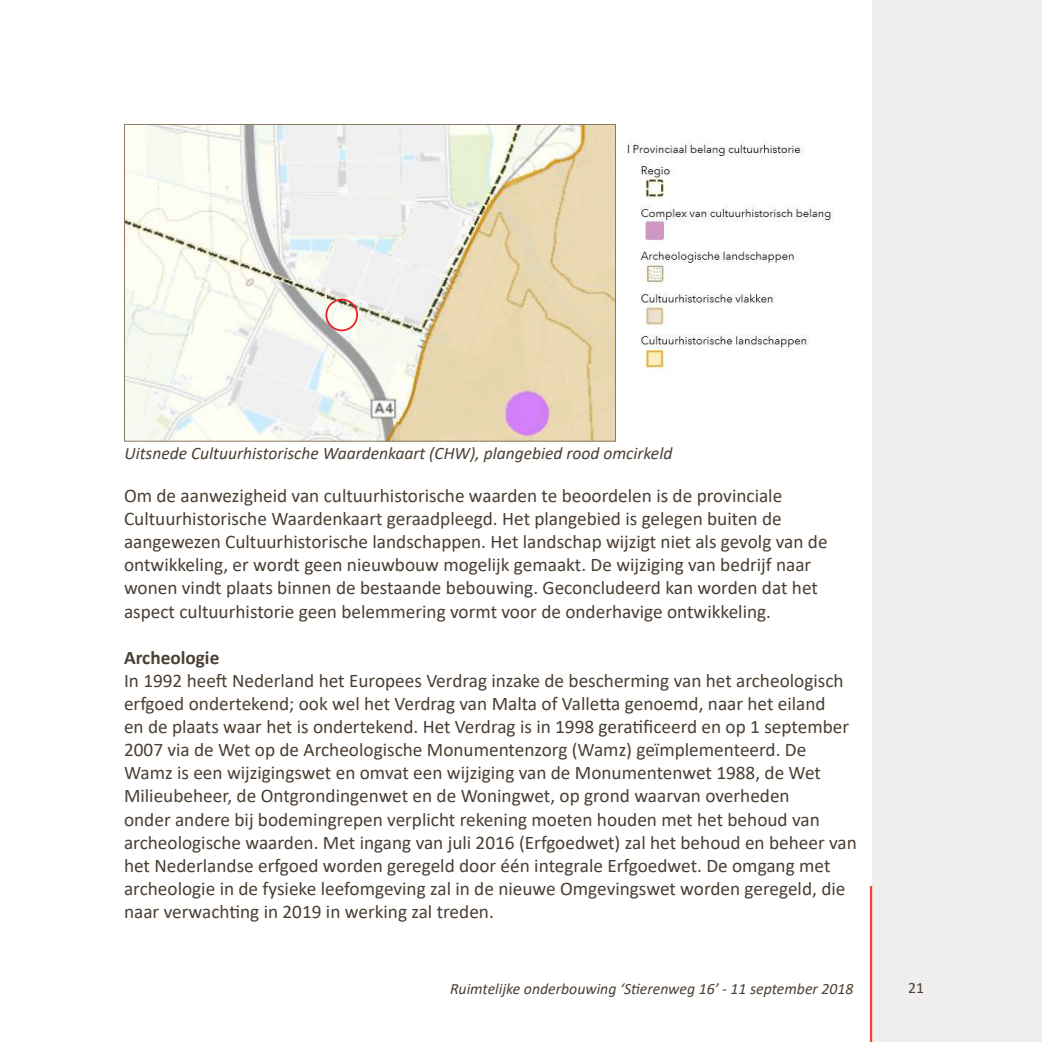
<style>
.page{position:relative;width:1042px;height:1042px;background:#fff}
.page>*{position:absolute;margin:0;border:0;box-sizing:border-box;transform-origin:0 0}
.t1{font:19.25px/23.1px "Calibri";color:#4b3f33}
.t2{font:700 19.25px "Calibri";color:#4b3f33}
.t3{font:italic 17.5px "Calibri";color:#4b3f33}
.t4{font:italic 15.75px "Calibri";color:#4b3f33}
.t5{font:15.75px "Calibri";color:#4b3f33}
</style>
<div class="page">
<div style="left:872px;top:0;width:170px;height:1042px;background:#efeded"></div>
<hr style="left:870px;top:886px;width:2px;height:156px;background:#ef4637">
<img style="left:126px;top:126px;width:488px;height:313px">
<div style="left:124px;top:124px;width:492px;height:317px;border:1px solid #8a7966"></div>
<img style="left:627px;top:140px;width:207px;height:232px">
<div style="left:325px;top:299px;width:33px;height:32px;border:2px solid #ee1d23;border-radius:50%"></div>
<p class="t3" style="left:124px;top:441px;width:549px">Uitsnede Cultuurhistorische Waardenkaart (CHW), plangebied rood omcirkeld</p>
<p class="t1" style="left:124px;top:483px;width:705px">Om de aanwezigheid van cultuurhistorische waarden te beoordelen is de provinciale Cultuurhistorische Waardenkaart geraadpleegd. Het plangebied is gelegen buiten de aangewezen Cultuurhistorische landschappen. Het landschap wijzigt niet als gevolg van de ontwikkeling, er wordt geen nieuwbouw mogelijk gemaakt. De wijziging van bedrijf naar wonen vindt plaats binnen de bestaande bebouwing. Geconcludeerd kan worden dat het aspect cultuurhistorie geen belemmering vormt voor de onderhavige ontwikkeling.</p>
<p class="t2" style="left:124px;top:644px;width:97px">Archeologie</p>
<p class="t1" style="left:124px;top:668px;width:734px">In 1992 heeft Nederland het Europees Verdrag inzake de bescherming van het archeologisch erfgoed ondertekend; ook wel het Verdrag van Malta of Valletta genoemd, naar het eiland<br>en de plaats waar het is ondertekend. Het Verdrag is in 1998 geratificeerd en op 1 september 2007 via de Wet op de Archeologische Monumentenzorg (Wamz) geïmplementeerd. De Wamz is een wijzigingswet en omvat een wijziging van de Monumentenwet 1988, de Wet Milieubeheer, de Ontgrondingenwet en de Woningwet, op grond waarvan overheden<br>onder andere bij bodemingrepen verplicht rekening moeten houden met het behoud van archeologische waarden. Met ingang van juli 2016 (Erfgoedwet) zal het behoud en beheer van het Nederlandse erfgoed worden geregeld door één integrale Erfgoedwet. De omgang met archeologie in de fysieke leefomgeving zal in de nieuwe Omgevingswet worden geregeld, die naar verwachting in 2019 in werking zal treden.</p>
<p class="t4" style="left:450px;top:977px;width:405px">Ruimtelijke onderbouwing ‘Stierenweg 16’ - 11 september 2018</p>
<p class="t5" style="left:908px;top:977px;width:17px">21</p>
</div>
